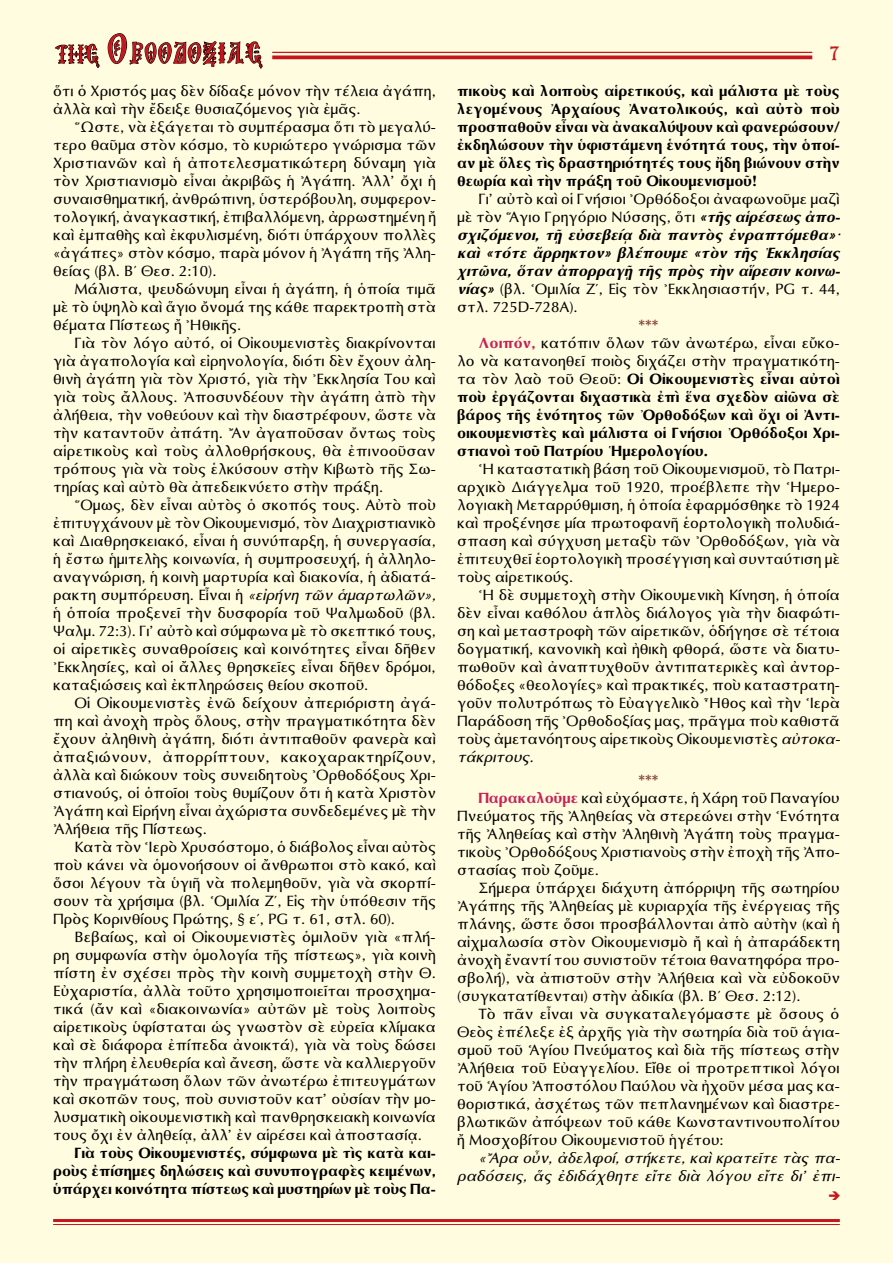
<style>
.page{position:relative;width:893px;height:1263px;background:#fffcdf}
.page>*{position:absolute;margin:0;border:0;box-sizing:border-box;transform-origin:0 0}
.t1{font:27px "Mg Agia Sofia UC Normal";letter-spacing:.05em;color:#c4161c}
.t2{font:19.5px "BYZIMAK";color:#c4161c}
.t3{font:15px/18px "CTOS Optima Roman Test 2";color:#000;text-align:justify}
.t4{font:15px/18px "CTOS Optima Bold Test 2";color:#000;text-align:justify}
.t5{font:15px/18px "CTOS Optima Bold Oblique Test 1";color:#000;text-align:justify}
.t6{font:15px/18px "CTOS Optima Oblique Test 1";color:#000;text-align:right}
.t7{font:15px "CTOS Optima Bold Test 2";color:#854337}
.s1{font-size:24px}
.s2{font-size:39px}
.s3{font-family:"CTOS Optima Oblique Test 1"}
.s4{font-family:"CTOS Optima Bold Oblique Test 1"}
.s5{font-family:"CTOS Optima Bold Test 2";color:#c82258}
.s6{font-family:"CTOS Optima Roman Test 2"}
</style>
<div class="page">
<hr style="left:272px;top:52px;width:540px;height:1px;background:#c4161c">
<hr style="left:272px;top:56px;width:540px;height:3px;background:#c4161c">
<hr style="left:53px;top:1219px;width:787px;height:3px;background:#c4161c">
<hr style="left:53px;top:1224px;width:787px;height:1px;background:#c4161c">
<svg style="left:55px;top:41px;width:45px;height:27px"></svg>
<svg style="left:107px;top:33px;width:156px;height:117px;background:#eae7cd"></svg>
<svg style="left:829px;top:1191px;width:11px;height:9px"></svg>
<h1 class="t1" style="left:56px;top:41px;width:209px"><span class="s1">ΤΗΣ</span> <span class="s2">Ο</span>ΡΘΟΔΟΞΙΑΣ</h1>
<p class="t3" style="left:53px;top:82px;width:384px">ὅτι ὁ Χριστός μας δὲν δίδαξε μόνον τὴν τέλεια ἀγάπη, ἀλλὰ καὶ τὴν ἔδειξε θυσιαζόμενος γιὰ ἐμᾶς.</p>
<p class="t3" style="left:53px;top:118px;width:384px;text-indent:21px">Ὥστε, νὰ ἐξάγεται τὸ συμπέρασμα ὅτι τὸ μεγαλύ&shy;τερο θαῦμα στὸν κόσμο, τὸ κυριώτερο γνώρισμα τῶν Χριστιανῶν καὶ ἡ ἀποτελεσματικώτερη δύναμη γιὰ τὸν Χριστιανισμὸ εἶναι ἀκριβῶς ἡ Ἀγάπη. Ἀλλ’ ὄχι ἡ συναισθηματική, ἀνθρώπινη, ὑστερόβουλη, συμφερον&shy;τολογική, ἀναγκαστική, ἐπιβαλλόμενη, ἀρρωστημένη ἤ καὶ ἐμπαθὴς καὶ ἐκφυλισμένη, διότι ὑπάρχουν πολλὲς «ἀγάπες» στὸν κόσμο, παρὰ μόνον ἡ Ἀγάπη τῆς Ἀλη&shy;θείας (βλ. Β΄ Θεσ. 2:10).</p>
<p class="t3" style="left:53px;top:280px;width:384px;text-indent:21px">Μάλιστα, ψευδώνυμη εἶναι ἡ ἀγάπη, ἡ ὁποία τιμᾶ μὲ τὸ ὑψηλὸ καὶ ἅγιο ὄνομά της κάθε παρεκτροπὴ στὰ θέματα Πίστεως ἤ Ἠθικῆς.</p>
<p class="t3" style="left:53px;top:334px;width:384px;text-indent:21px">Γιὰ τὸν λόγο αὐτό, οἱ Οἰκουμενιστὲς διακρίνονται γιὰ ἀγαπολογία καὶ εἰρηνολογία, διότι δὲν ἔχουν ἀλη&shy;θινὴ ἀγάπη γιὰ τὸν Χριστό, γιὰ τὴν Ἐκκλησία Του καὶ γιὰ τοὺς ἄλλους. Ἀποσυνδέουν τὴν ἀγάπη ἀπὸ τὴν ἀλήθεια, τὴν νοθεύουν καὶ τὴν διαστρέφουν, ὥστε νὰ τὴν καταντοῦν ἀπάτη. Ἄν ἀγαποῦσαν ὄντως τοὺς αἱρετικοὺς καὶ τοὺς ἀλλοθρήσκους, θὰ ἐπινοοῦσαν τρόπους γιὰ νὰ τοὺς ἑλκύσουν στὴν Κιβωτὸ τῆς Σω&shy;τηρίας καὶ αὐτὸ θὰ ἀπεδεικνύετο στὴν πράξη.</p>
<p class="t3" style="left:53px;top:496px;width:384px;text-indent:21px">Ὅμως, δὲν εἶναι αὐτὸς ὁ σκοπός τους. Αὐτὸ ποὺ ἐπιτυγχάνουν μὲ τὸν Οἰκουμενισμό, τὸν Διαχριστιανικὸ καὶ Διαθρησκειακό, εἶναι ἡ συνύπαρξη, ἡ συνεργασία, ἡ ἔστω ἡμιτελὴς κοινωνία, ἡ συμπροσευχή, ἡ ἀλληλο&shy;αναγνώριση, ἡ κοινὴ μαρτυρία καὶ διακονία, ἡ ἀδιατά&shy;ρακτη συμπόρευση. Εἶναι ἡ <span class="s3">«εἰρήνη τῶν ἁμαρτωλῶν», </span>ἡ ὁποία προξενεῖ τὴν δυσφορία τοῦ Ψαλμωδοῦ (βλ.<br>Ψαλμ. 72:3). Γι’ αὐτὸ καὶ σύμφωνα μὲ τὸ σκεπτικό τους, οἱ αἱρετικὲς συναθροίσεις καὶ κοινότητες εἶναι δῆθεν Ἐκκλησίες, καὶ οἱ ἄλλες θρησκεῖες εἶναι δῆθεν δρόμοι, καταξιώσεις καὶ ἐκπληρώσεις θείου σκοποῦ.</p>
<p class="t3" style="left:53px;top:694px;width:384px;text-indent:21px">Οἱ Οἰκουμενιστὲς ἐνῶ δείχουν ἀπεριόριστη ἀγά&shy;πη καὶ ἀνοχὴ πρὸς ὅλους, στὴν πραγματικότητα δὲν ἔχουν ἀληθινὴ ἀγάπη, διότι ἀντιπαθοῦν φανερὰ καὶ ἀπαξιώνουν, ἀπορρίπτουν, κακοχαρακτηρίζουν, ἀλλὰ καὶ διώκουν τοὺς συνειδητοὺς Ὀρθοδόξους Χρι&shy;στιανούς, οἱ ὁποῖοι τοὺς θυμίζουν ὅτι ἡ κατὰ Χριστὸν Ἀγάπη καὶ Εἰρήνη εἶναι ἀχώριστα συνδεδεμένες μὲ τὴν Ἀλήθεια τῆς Πίστεως.</p>
<p class="t3" style="left:53px;top:838px;width:384px;text-indent:21px">Κατὰ τὸν Ἱερὸ Χρυσόστομο, ὁ διάβολος εἶναι αὐτὸς ποὺ κάνει νὰ ὁμονοήσουν οἱ ἄνθρωποι στὸ κακό, καὶ ὅσοι λέγουν τὰ ὑγιῆ νὰ πολεμηθοῦν, γιὰ νὰ σκορπί&shy;σουν τὰ χρήσιμα (βλ. Ὁμιλία Ζ΄, Εἰς τὴν ὑπόθεσιν τῆς Πρὸς Κορινθίους Πρώτης, § ε΄, PG τ. 61, στλ. 60).</p>
<p class="t3" style="left:53px;top:928px;width:384px;text-indent:21px">Βεβαίως, καὶ οἱ Οἰκουμενιστὲς ὁμιλοῦν γιὰ «πλή&shy;ρη συμφωνία στὴν ὁμολογία τῆς πίστεως», γιὰ κοινὴ πίστη ἐν σχέσει πρὸς τὴν κοινὴ συμμετοχὴ στὴν Θ.<br>Εὐχαριστία, ἀλλὰ τοῦτο χρησιμοποιεῖται προσχημα&shy;τικά (ἄν καὶ «διακοινωνία» αὐτῶν μὲ τοὺς λοιποὺς αἱρετικοὺς ὑφίσταται ὡς γνωστὸν σὲ εὐρεῖα κλίμακα καὶ σὲ διάφορα ἐπίπεδα ἀνοικτά), γιὰ νὰ τοὺς δώσει τὴν πλήρη ἐλευθερία καὶ ἄνεση, ὥστε νὰ καλλιεργοῦν τὴν πραγμάτωση ὅλων τῶν ἀνωτέρω ἐπιτευγμάτων καὶ σκοπῶν τους, ποὺ συνιστοῦν κατ’ οὐσίαν τὴν μο&shy;λυσματικὴ οἰκουμενιστικὴ καὶ πανθρησκειακὴ κοινωνία τους ὄχι ἐν ἀληθείᾳ, ἀλλ’ ἐν αἱρέσει καὶ ἀποστασίᾳ.</p>
<p class="t4" style="left:53px;top:1144px;width:384px;text-indent:21px">Γιὰ τοὺς Οἰκουμενιστές, σύμφωνα μὲ τὶς κατὰ και&shy;ροὺς ἐπίσημες δηλώσεις καὶ συνυπογραφὲς κειμένων, ὑπάρχει κοινότητα πίστεως καὶ μυστηρίων μὲ τοὺς Πα-</p>
<h2 class="t2" style="left:830px;top:42px;width:12px">7</h2>
<p class="t4" style="left:457px;top:82px;width:384px">πικοὺς καὶ λοιποὺς αἱρετικούς, καὶ μάλιστα μὲ τοὺς λεγομένους Ἀρχαίους Ἀνατολικούς, καὶ αὐτὸ ποὺ προσπαθοῦν εἶναι νὰ ἀνακαλύψουν καὶ φανερώσουν/ ἐκδηλώσουν τὴν ὑφιστάμενη ἑνότητά τους, τὴν ὁποί&shy;αν μὲ ὅλες τὶς δραστηριότητές τους ἤδη βιώνουν στὴν θεωρία καὶ τὴν πράξη τοῦ Οἰκουμενισμοῦ!</p>
<p class="t3" style="left:457px;top:190px;width:384px;text-align:right">Γι’ αὐτὸ καὶ οἱ Γνήσιοι Ὀρθόδοξοι ἀναφωνοῦμε μαζὶ<br>μὲ τὸν Ἅγιο Γρηγόριο Νύσσης, ὅτι <span class="s4">«τῆς αἱρέσεως ἀπο-</span></p>
<p class="t5" style="left:457px;top:226px;width:385px">σχιζόμενοι, τῇ εὐσεβείᾳ διὰ παντὸς ἐνραπτόμεθα»· καὶ «τότε ἄρρηκτον» βλέπουμε «τὸν τῆς Ἐκκλησίας χιτῶνα, ὅταν ἀπορραγῇ τῆς πρὸς τὴν αἵρεσιν κοινω-</p>
<p class="t3" style="left:457px;top:280px;width:384px"><span class="s4">νίας»</span> (βλ. Ὁμιλία Ζ΄, Εἰς τὸν Ἐκκλησιαστήν, PG τ. 44, στλ. 725D-728Α).</p>
<p class="t7" style="left:638px;top:317px;width:21px">***</p>
<p class="t3" style="left:457px;top:334px;width:384px;text-align:right"><span class="s5">Λοιπόν,</span> κατόπιν ὅλων τῶν ἀνωτέρω, εἶναι εὔκο-<br>λο νὰ κατανοηθεῖ ποιὸς διχάζει στὴν πραγματικότη-</p>
<p class="t4" style="left:457px;top:370px;width:384px"><span class="s6">τα τὸν λαὸ τοῦ Θεοῦ:</span> Οἱ Οἰκουμενιστὲς εἶναι αὐτοὶ ποὺ ἐργάζονται διχαστικὰ ἐπὶ ἕνα σχεδὸν αἰῶνα σὲ βάρος τῆς ἑνότητος τῶν Ὀρθοδόξων καὶ ὄχι οἱ Ἀντι&shy;οικουμενιστὲς καὶ μάλιστα οἱ Γνήσιοι Ὀρθόδοξοι Χρι&shy;στιανοὶ τοῦ Πατρίου Ἡμερολογίου.</p>
<p class="t3" style="left:457px;top:460px;width:384px;text-indent:21px">Ἡ καταστατικὴ βάση τοῦ Οἰκουμενισμοῦ, τὸ Πατρι&shy;αρχικὸ Διάγγελμα τοῦ 1920, προέβλεπε τὴν Ἡμερο&shy;λογιακὴ Μεταρρύθμιση, ἡ ὁποία ἐφαρμόσθηκε τὸ 1924 καὶ προξένησε μία πρωτοφανῆ ἑορτολογικὴ πολυδιά&shy;σπαση καὶ σύγχυση μεταξὺ τῶν Ὀρθοδόξων, γιὰ νὰ ἐπιτευχθεῖ ἑορτολογικὴ προσέγγιση καὶ συνταύτιση μὲ τοὺς αἱρετικούς.</p>
<p class="t3" style="left:457px;top:586px;width:385px;text-indent:21px">Ἡ δὲ συμμετοχὴ στὴν Οἰκουμενικὴ Κίνηση, ἡ ὁποία δὲν εἶναι καθόλου ἁπλὸς διάλογος γιὰ τὴν διαφώτι&shy;ση καὶ μεταστροφὴ τῶν αἱρετικῶν, ὁδήγησε σὲ τέτοια δογματική, κανονικὴ καὶ ἠθικὴ φθορά, ὥστε νὰ διατυ&shy;πωθοῦν καὶ ἀναπτυχθοῦν ἀντιπατερικὲς καὶ ἀντορ&shy;θόδοξες «θεολογίες» καὶ πρακτικές, ποὺ καταστρατη&shy;γοῦν πολυτρόπως τὸ Εὐαγγελικὸ Ἦθος καὶ τὴν Ἱερὰ Παράδοση τῆς Ὀρθοδοξίας μας, πρᾶγμα ποὺ καθιστᾶ τοὺς ἀμετανόητους αἱρετικοὺς Οἰκουμενιστὲς <span class="s3">αὐτοκα-</span></p>
<p class="t6" style="left:457px;top:748px;width:78px">τάκριτους.</p>
<p class="t7" style="left:638px;top:771px;width:21px">***</p>
<p class="t3" style="left:457px;top:789px;width:384px;text-indent:21px"><span class="s5">Παρακαλοῦμε</span> καὶ εὐχόμαστε, ἡ Χάρη τοῦ Παναγίου Πνεύματος τῆς Ἀληθείας νὰ στερεώνει στὴν Ἑνότητα τῆς Ἀληθείας καὶ στὴν Ἀληθινὴ Ἀγάπη τοὺς πραγμα&shy;τικοὺς Ὀρθοδόξους Χριστιανοὺς στὴν ἐποχὴ τῆς Ἀπο&shy;στασίας ποὺ ζοῦμε.</p>
<p class="t3" style="left:457px;top:879px;width:384px;text-indent:21px">Σήμερα ὑπάρχει διάχυτη ἀπόρριψη τῆς σωτηρίου Ἀγάπης τῆς Ἀληθείας μὲ κυριαρχία τῆς ἐνέργειας τῆς πλάνης, ὥστε ὅσοι προσβάλλονται ἀπὸ αὐτὴν (καὶ ἡ αἰχμαλωσία στὸν Οἰκουμενισμὸ ἤ καὶ ἡ ἀπαράδεκτη ἀνοχὴ ἔναντί του συνιστοῦν τέτοια θανατηφόρα προ&shy;σβολή), νὰ ἀπιστοῦν στὴν Ἀλήθεια καὶ νὰ εὐδοκοῦν (συγκατατίθενται) στὴν ἀδικία (βλ. Β΄ Θεσ. 2:12).</p>
<p class="t3" style="left:457px;top:1005px;width:384px;text-indent:21px">Τὸ πᾶν εἶναι νὰ συγκαταλεγόμαστε μὲ ὅσους ὁ Θεὸς ἐπέλεξε ἐξ ἀρχῆς γιὰ τὴν σωτηρία διὰ τοῦ ἁγια&shy;σμοῦ τοῦ Ἁγίου Πνεύματος καὶ διὰ τῆς πίστεως στὴν Ἀλήθεια τοῦ Εὐαγγελίου. Εἴθε οἱ προτρεπτικοὶ λόγοι τοῦ Ἁγίου Ἀποστόλου Παύλου νὰ ἠχοῦν μέσα μας κα&shy;θοριστικά, ἀσχέτως τῶν πεπλανημένων καὶ διαστρε&shy;βλωτικῶν ἀπόψεων τοῦ κάθε Κωνσταντινουπολίτου ἤ Μοσχοβίτου Οἰκουμενιστοῦ ἡγέτου:</p>
<p class="t6" style="left:457px;top:1149px;width:384px">«Ἄρα οὖν, ἀδελφοί, στήκετε, καὶ κρατεῖτε τὰς πα&shy;ραδόσεις, ἅς ἐδιδάχθητε εἴτε διὰ λόγου εἴτε δι’ ἐπι-</p>
</div>
